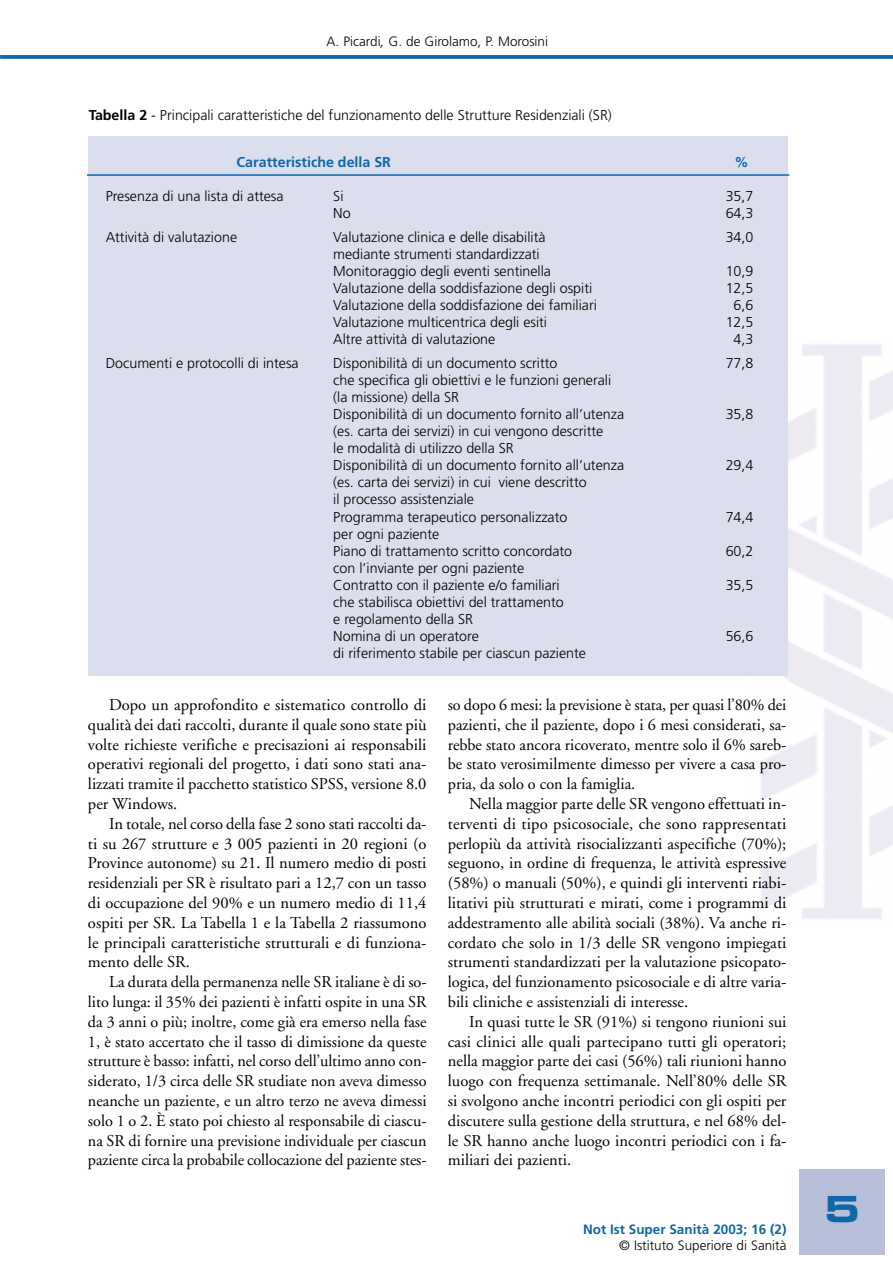
<style>
.page{position:relative;width:893px;height:1262px;background:#fff}
.page>*{position:absolute;margin:0;border:0;box-sizing:border-box;transform-origin:0 0}
.t1{font:36px "Eurostile Bold Extended Two";color:#0e67a7}
.t2{font:16.5px/19.8px "Adobe Garamond";color:#000;text-align:justify}
.t3{font:300 14.25px/17.1px "Frutiger";color:#000}
.t4{font:700 14.25px "Frutiger";color:#0e67a7}
.t5{font:300 13.5px "Frutiger";color:#000}
.t6{font:700 13.5px "Frutiger";color:#0e67a7}
.s1{font-style:italic}
.s2{font-weight:700}
</style>
<div class="page">
<div style="left:799px;top:1169px;width:85px;height:86px;background:#b7bfdb"></div>
<svg style="left:1px;top:55px;width:891px;height:4px;background:#1c70ac"></svg>
<div style="left:89px;top:136px;width:698px;height:539px;background:#dbdeec"></div>
<hr style="left:87px;top:174px;width:702px;height:2px;background:#0e67a7">
<p class="t5" style="left:326px;top:36px;width:223px">A. Picardi<span class="s1">,</span> G. de Girolamo, P. Morosini</p>
<p class="t3" style="left:89px;top:107px;width:524px"><span class="s2">Tabella 2</span> - Principali caratteristiche del funzionamento delle Strutture Residenziali (SR)</p>
<p class="t4" style="left:236px;top:156px;width:156px">Caratteristiche della SR</p>
<p class="t4" style="left:734px;top:156px;width:16px">%</p>
<p class="t3" style="left:106px;top:188px;width:179px">Presenza di una lista di attesa</p>
<p class="t3" style="left:333px;top:188px;width:12px">Si</p>
<p class="t3" style="left:725px;top:188px;width:29px">35,7</p>
<p class="t3" style="left:333px;top:206px;width:19px">No</p>
<p class="t3" style="left:725px;top:206px;width:29px">64,3</p>
<p class="t3" style="left:106px;top:229px;width:133px">Attività di valutazione</p>
<p class="t3" style="left:333px;top:229px;width:214px">Valutazione clinica e delle disabilità</p>
<p class="t3" style="left:725px;top:229px;width:29px">34,0</p>
<p class="t3" style="left:333px;top:246px;width:219px">mediante strumenti standardizzati<br>Monitoraggio degli eventi sentinella</p>
<p class="t3" style="left:725px;top:263px;width:29px">10,9</p>
<p class="t3" style="left:333px;top:280px;width:260px">Valutazione della soddisfazione degli ospiti</p>
<p class="t3" style="left:725px;top:280px;width:29px">12,5</p>
<p class="t3" style="left:333px;top:297px;width:265px">Valutazione della soddisfazione dei familiari</p>
<p class="t3" style="left:733px;top:297px;width:21px">6,6</p>
<p class="t3" style="left:333px;top:315px;width:215px">Valutazione multicentrica degli esiti</p>
<p class="t3" style="left:725px;top:315px;width:29px">12,5</p>
<p class="t3" style="left:333px;top:332px;width:163px">Altre attività di valutazione</p>
<p class="t3" style="left:733px;top:332px;width:21px">4,3</p>
<p class="t3" style="left:106px;top:355px;width:194px">Documenti e protocolli di intesa</p>
<p class="t3" style="left:333px;top:355px;width:226px">Disponibilità di un documento scritto</p>
<p class="t3" style="left:725px;top:355px;width:29px">77,8</p>
<p class="t3" style="left:333px;top:372px;width:292px">che specifica gli obiettivi e le funzioni generali (la missione) della SR<br>Disponibilità di un documento fornito all’utenza</p>
<p class="t3" style="left:725px;top:406px;width:29px">35,8</p>
<p class="t3" style="left:333px;top:423px;width:292px">(es. carta dei servizi) in cui vengono descritte<br>le modalità di utilizzo della SR<br>Disponibilità di un documento fornito all’utenza</p>
<p class="t3" style="left:333px;top:475px;width:255px">(es. carta dei servizi) in cui viene descritto il processo assistenziale<br>Programma terapeutico personalizzato</p>
<p class="t3" style="left:333px;top:526px;width:240px">per ogni paziente<br>Piano di trattamento scritto concordato</p>
<p class="t3" style="left:333px;top:560px;width:228px">con l’inviante per ogni paziente<br>Contratto con il paziente e/o familiari</p>
<p class="t3" style="left:333px;top:594px;width:232px">che stabilisca obiettivi del trattamento e regolamento della SR<br>Nomina di un operatore</p>
<p class="t3" style="left:333px;top:646px;width:254px">di riferimento stabile per ciascun paziente</p>
<p class="t3" style="left:725px;top:458px;width:29px">29,4</p>
<p class="t3" style="left:725px;top:509px;width:29px">74,4</p>
<p class="t3" style="left:725px;top:543px;width:29px">60,2</p>
<p class="t3" style="left:725px;top:577px;width:29px">35,5</p>
<p class="t3" style="left:725px;top:629px;width:29px">56,6</p>
<p class="t2" style="left:88px;top:696px;width:340px;text-indent:21px">Dopo un approfondito e sistematico controllo di qualità dei dati raccolti, durante il quale sono state più volte richieste verifiche e precisazioni ai responsabili operativi regionali del progetto, i dati sono stati ana&shy;lizzati tramite il pacchetto statistico SPSS, versione 8.0 per Windows.</p>
<p class="t2" style="left:88px;top:815px;width:340px;text-indent:21px">In totale, nel corso della fase 2 sono stati raccolti da&shy;ti su 267 strutture e 3 005 pazienti in 20 regioni (o Province autonome) su 21. Il numero medio di posti residenziali per SR è risultato pari a 12,7 con un tasso di occupazione del 90% e un numero medio di 11,4 ospiti per SR. La Tabella 1 e la Tabella 2 riassumono le principali caratteristiche strutturali e di funziona&shy;mento delle SR.</p>
<p class="t2" style="left:88px;top:973px;width:340px;text-indent:21px">La durata della permanenza nelle SR italiane è di so&shy;lito lunga: il 35% dei pazienti è infatti ospite in una SR da 3 anni o più; inoltre, come già era emerso nella fase 1, è stato accertato che il tasso di dimissione da queste strutture è basso: infatti, nel corso dell’ultimo anno con&shy;siderato, 1/3 circa delle SR studiate non aveva dimesso neanche un paziente, e un altro terzo ne aveva dimessi solo 1 o 2. È stato poi chiesto al responsabile di ciascu&shy;na SR di fornire una previsione individuale per ciascun paziente circa la probabile collocazione del paziente stes-</p>
<p class="t2" style="left:448px;top:696px;width:340px">so dopo 6 mesi: la previsione è stata, per quasi l’80% dei pazienti, che il paziente, dopo i 6 mesi considerati, sa&shy;rebbe stato ancora ricoverato, mentre solo il 6% sareb&shy;be stato verosimilmente dimesso per vivere a casa pro&shy;pria, da solo o con la famiglia.</p>
<p class="t2" style="left:448px;top:795px;width:340px;text-indent:21px">Nella maggior parte delle SR vengono effettuati in&shy;terventi di tipo psicosociale, che sono rappresentati perlopiù da attività risocializzanti aspecifiche (70%); seguono, in ordine di frequenza, le attività espressive (58%) o manuali (50%), e quindi gli interventi riabi&shy;litativi più strutturati e mirati, come i programmi di addestramento alle abilità sociali (38%). Va anche ri&shy;cordato che solo in 1/3 delle SR vengono impiegati strumenti standardizzati per la valutazione psicopato&shy;logica, del funzionamento psicosociale e di altre varia&shy;bili cliniche e assistenziali di interesse.</p>
<p class="t2" style="left:448px;top:1013px;width:340px;text-indent:21px">In quasi tutte le SR (91%) si tengono riunioni sui casi clinici alle quali partecipano tutti gli operatori; nella maggior parte dei casi (56%) tali riunioni hanno luogo con frequenza settimanale. Nell’80% delle SR si svolgono anche incontri periodici con gli ospiti per discutere sulla gestione della struttura, e nel 68% del&shy;le SR hanno anche luogo incontri periodici con i fa&shy;miliari dei pazienti.</p>
<p class="t6" style="left:583px;top:1223px;width:205px">Not Ist Super Sanità 2003; 16 (2)</p>
<p class="t5" style="left:619px;top:1239px;width:169px">© Istituto Superiore di Sanità</p>
<h1 class="t1" style="left:824px;top:1196px;width:37px">5</h1>
</div>
